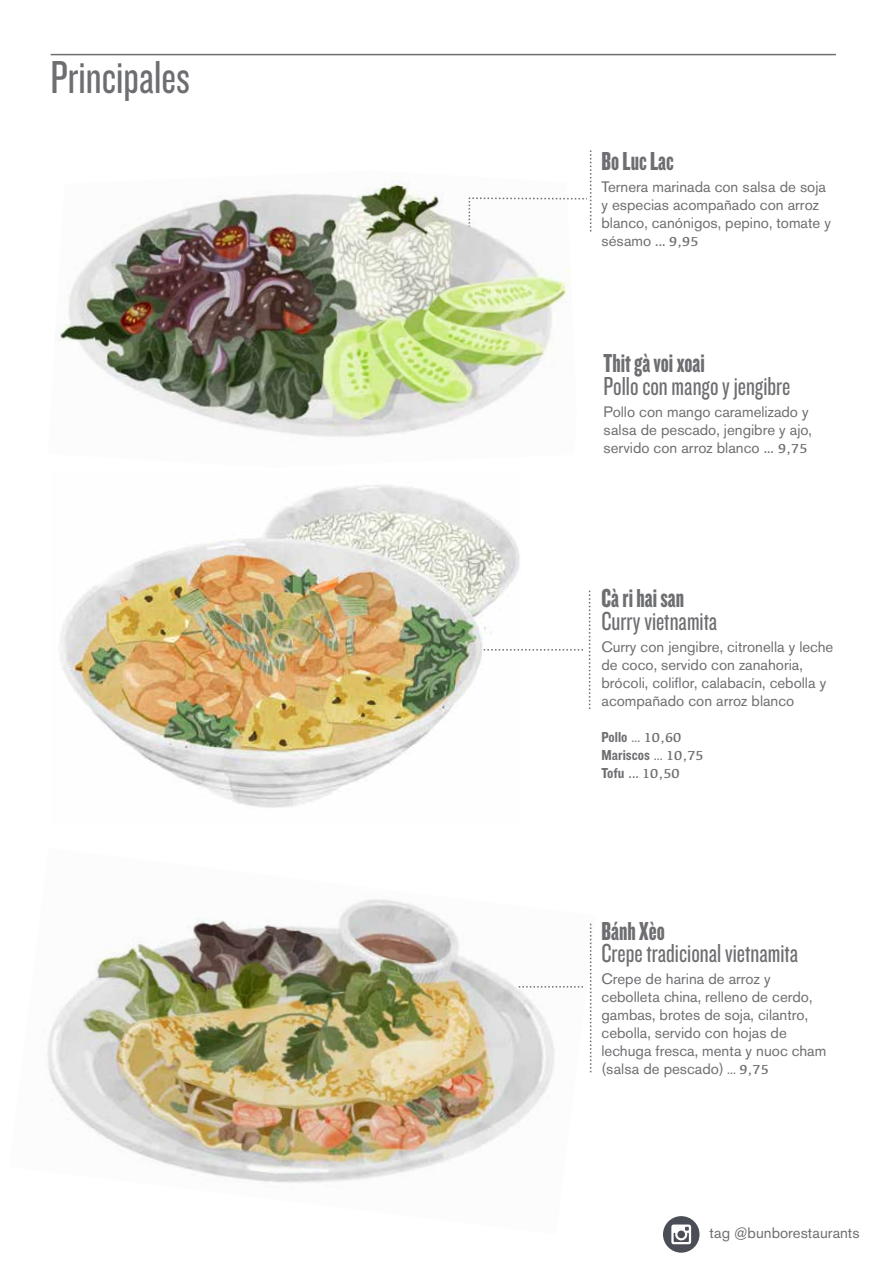
<style>
.page{position:relative;width:893px;height:1263px;background:#fff}
.page>*{position:absolute;margin:0;border:0;box-sizing:border-box;transform-origin:0 0}
.t1{font:48px "Knockout HTF28 Junior Featherwt";color:#6d6e71}
.t2{font:27px "Knockout HTF28 Junior Featherwt";color:#6d6e71}
.t3{font:27px "Knockout HTF68 Full Featherwt";color:#6d6e71}
.t4{font:15px/18px "Akzidenz Grotesk BE";color:#6d6e71}
.t5{font:15px/18px "Knockout HTF50 Welterweight";color:#6d6e71}
.t6{font:13.5px "Kefa";color:#6d6e71}
.s1{font-family:"Kefa";font-size:13.5px}
.s2{font-family:"Akzidenz Grotesk BE";font-size:12.75px}
.s3{font-family:"Knockout HTF50 Welterweight";font-size:15px}
.s4{font-family:"Akzidenz Grotesk BE";font-size:15px}
.s5{font-size:12.75px}
</style>
<div class="page">
<img style="left:60px;top:485px;width:462px;height:323px">
<hr style="left:51px;top:54px;width:785px;height:1px;background:#6d6e71">
<img style="left:58px;top:175px;width:512px;height:262px">
<svg style="left:468px;top:150px;width:123px;height:81px"></svg>
<img style="left:47px;top:899px;width:545px;height:284px">
<svg style="left:590px;top:924px;width:1px;height:148px"></svg>
<svg style="left:519px;top:986px;width:64px;height:1px"></svg>
<svg style="left:484px;top:649px;width:99px;height:1px"></svg>
<svg style="left:589px;top:591px;width:1px;height:118px"></svg>
<div style="left:663px;top:1216px;width:36px;height:37px;background:#4b4e57;border-radius:50%"></div>
<svg style="left:671px;top:1224px;width:20px;height:20px"></svg>
<h1 class="t1" style="left:51px;top:53px;width:141px">Principales</h1>
<h2 class="t3" style="left:601px;top:147px;width:74px">Bo Luc Lac</h2>
<p class="t4" style="left:601px;top:178px;width:231px">Ternera marinada con salsa de soja y especias acompañado con arroz blanco, canónigos, pepino, tomate y sésamo ... <span class="s1">9,95</span></p>
<h2 class="t3" style="left:604px;top:349px;width:103px">Thit gà voi xoai</h2>
<h2 class="t2" style="left:604px;top:372px;width:188px">Pollo con mango y jengibre</h2>
<p class="t4" style="left:604px;top:403px;width:210px">Pollo con mango caramelizado y salsa de pescado, jengibre y ajo, servido con arroz blanco ... <span class="s1">9,75</span></p>
<h2 class="t3" style="left:601px;top:585px;width:84px">Cà ri hai san</h2>
<h2 class="t2" style="left:601px;top:608px;width:117px">Curry vietnamita</h2>
<p class="t4" style="left:601px;top:638px;width:233px">Curry con jengibre, citronella y leche de coco, servido con zanahoria, brócoli, coliflor, calabacín, cebolla y acompañado con arroz blanco</p>
<p class="t5" style="left:601px;top:729px;width:104px">Pollo <span class="s2">...</span> <span class="s1">10,60<br></span>Mariscos <span class="s2">...</span> <span class="s1">10,75</span></p>
<p class="t6" style="left:601px;top:765px;width:80px"><span class="s3">Tofu</span> <span class="s4">...</span> 10,50</p>
<h2 class="t3" style="left:601px;top:917px;width:65px">Bánh Xèo</h2>
<h2 class="t2" style="left:601px;top:940px;width:198px">Crepe tradicional vietnamita</h2>
<p class="t4" style="left:601px;top:970px;width:226px">Crepe de harina de arroz y cebolleta china, relleno de cerdo, gambas, brotes de soja, cilantro, cebolla, servido con hojas de lechuga fresca, menta y nuoc cham (salsa de pescado) <span class="s5">...</span> <span class="s1">9,75</span></p>
<p class="t4" style="left:709px;top:1224px;width:152px">tag @bunborestaurants</p>
</div>
